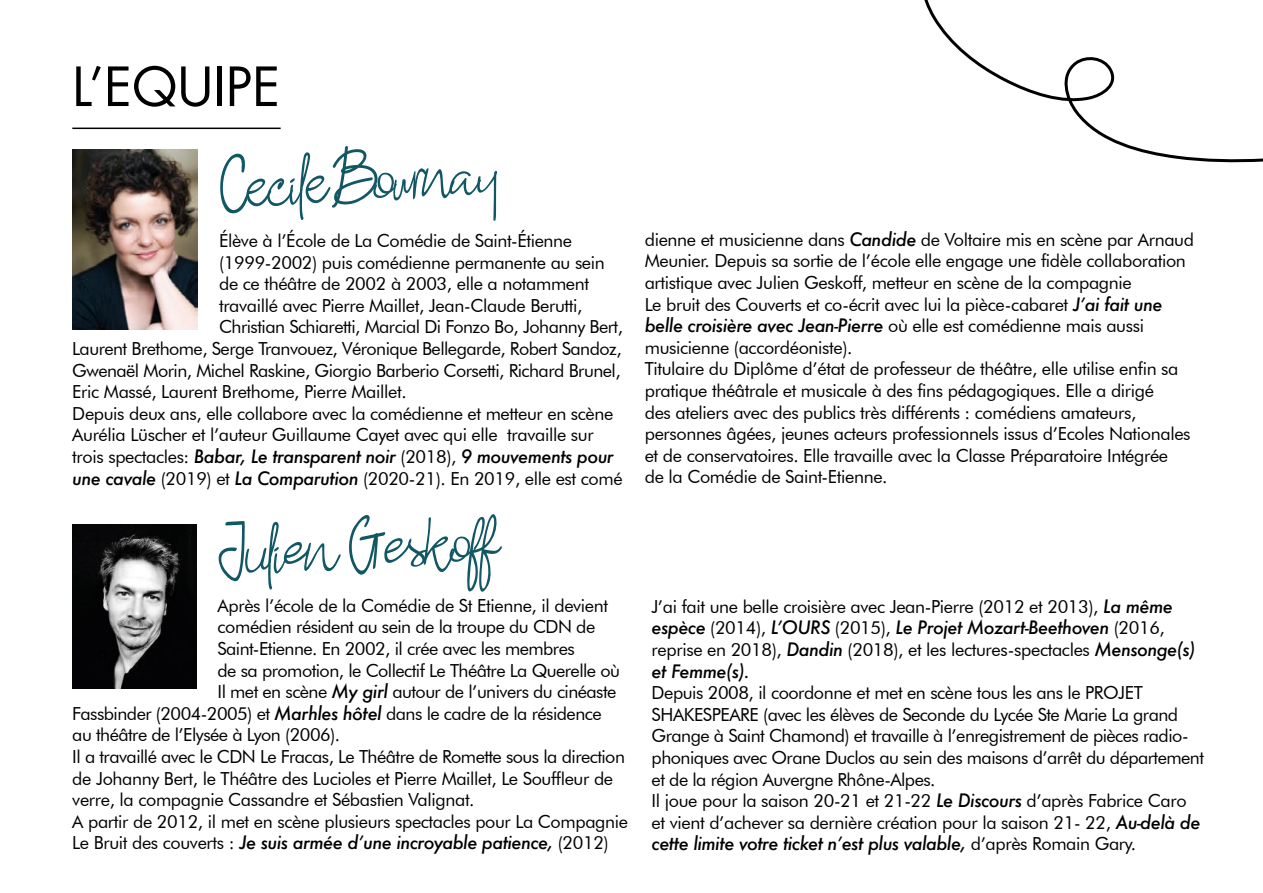
<style>
.page{position:relative;width:1263px;height:893px;background:#fff}
.page>*{position:absolute;margin:0;border:0;box-sizing:border-box;transform-origin:0 0}
.t1{font:52.5px "Futura Std";color:#000}
.t2{font:51px "Ashley Pages";color:#115764}
.t3{font:18px/21.6px "Futura BT";letter-spacing:-.02em;color:#000}
.t4{font:italic 500 18px "Futura";letter-spacing:-.03em;color:#000}
.s1{font-size:36.15px}
.s2{font-family:"Futura BT";font-weight:400;font-style:normal}
.s3{font-family:"Futura";font-weight:500;font-style:italic}
</style>
<div class="page">
<img style="left:72px;top:149px;width:126px;height:181px">
<img style="left:72px;top:525px;width:124px;height:163px">
<hr style="left:72px;top:128px;width:209px;height:1px;background:#000">
<svg style="left:924px;top:0;width:339px;height:163px"></svg>
<h1 class="t1" style="left:72px;top:53px;width:209px">L’EQUIPE</h1>
<h2 class="t2" style="left:220px;top:164px;width:280px;rotate:-3deg">CecileBour na<span class="s1">y</span></h2>
<p class="t3" style="left:219px;top:230px;width:355px">Élève à l’École de La Comédie de Saint-Étienne</p>
<p class="t3" style="left:219px;top:251px;width:387px">(1999-2002) puis comédienne permanente au sein</p>
<p class="t3" style="left:219px;top:273px;width:372px">de ce théâtre de 2002 à 2003, elle a notamment</p>
<p class="t3" style="left:219px;top:294px;width:365px">travaillé avec Pierre Maillet, Jean-Claude Berutti,</p>
<p class="t3" style="left:219px;top:316px;width:405px">Christian Schiaretti, Marcial Di Fonzo Bo, Johanny Bert,</p>
<p class="t3" style="left:72px;top:338px;width:551px">Laurent Brethome, Serge Tranvouez, Véronique Bellegarde, Robert Sandoz,</p>
<p class="t3" style="left:72px;top:359px;width:550px">Gwenaël Morin, Michel Raskine, Giorgio Barberio Corsetti, Richard Brunel,</p>
<p class="t3" style="left:72px;top:381px;width:336px">Eric Massé, Laurent Brethome, Pierre Maillet.</p>
<p class="t3" style="left:72px;top:402px;width:543px">Depuis deux ans, elle collabore avec la comédienne et metteur en scène</p>
<p class="t3" style="left:72px;top:424px;width:523px">Aurélia Lüscher et l’auteur Guillaume Cayet avec qui elle travaille sur</p>
<p class="t4" style="left:72px;top:444px;width:543px"><span class="s2">trois spectacles:</span> Babar, Le transparent noir <span class="s2">(2018),</span> 9 mouvements pour</p>
<p class="t3" style="left:72px;top:467px;width:552px"><span class="s3">une cavale</span> (2019) et <span class="s3">La Comparution</span> (2020-21). En 2019, elle est comé</p>
<h2 class="t2" style="left:217px;top:531px;width:279px;rotate:-3deg">Julien Ges koff</h2>
<p class="t3" style="left:218px;top:594px;width:392px">Après l’école de la Comédie de St Etienne, il devient</p>
<p class="t3" style="left:218px;top:616px;width:379px">comédien résident au sein de la troupe du CDN de</p>
<p class="t3" style="left:218px;top:637px;width:359px">Saint-Etienne. En 2002, il crée avec les membres</p>
<p class="t3" style="left:218px;top:659px;width:404px">de sa promotion, le Collectif Le Théâtre La Querelle où</p>
<p class="t3" style="left:218px;top:681px;width:400px">Il met en scène <span class="s3">My girl</span> autour de l’univers du cinéaste</p>
<p class="t3" style="left:72px;top:702px;width:531px">Fassbinder (2004-2005) et <span class="s3">Marhles hôtel</span> dans le cadre de la résidence</p>
<p class="t3" style="left:72px;top:724px;width:269px">au théâtre de l’Elysée à Lyon (2006).</p>
<p class="t3" style="left:72px;top:745px;width:554px">Il a travaillé avec le CDN Le Fracas, Le Théâtre de Romette sous la direction</p>
<p class="t3" style="left:72px;top:767px;width:542px">de Johanny Bert, le Théâtre des Lucioles et Pierre Maillet, Le Souffleur de</p>
<p class="t3" style="left:72px;top:789px;width:404px">verre, la compagnie Cassandre et Sébastien Valignat.</p>
<p class="t3" style="left:72px;top:810px;width:557px">A partir de 2012, il met en scène plusieurs spectacles pour La Compagnie</p>
<p class="t4" style="left:72px;top:830px;width:538px"><span class="s2">Le Bruit des couverts :</span> Je suis armée d’une incroyable patience, <span class="s2">(2012)</span></p>
<p class="t3" style="left:645px;top:228px;width:551px">dienne et musicienne dans <span class="s3">Candide</span> de Voltaire mis en scène par Arnaud Meunier. Depuis sa sortie de l’école elle engage une fidèle collaboration artistique avec Julien Geskoff, metteur en scène de la compagnie<br>Le bruit des Couverts et co-écrit avec lui la pièce-cabaret <span class="s3">J’ai fait une</span></p>
<p class="t4" style="left:645px;top:313px;width:501px">belle croisière avec Jean-Pierre <span class="s2">où elle est comédienne mais aussi</span></p>
<p class="t3" style="left:645px;top:336px;width:547px">musicienne (accordéoniste).<br>Titulaire du Diplôme d’état de professeur de théâtre, elle utilise enfin sa pratique théâtrale et musicale à des fins pédagogiques. Elle a dirigé<br>des ateliers avec des publics très différents : comédiens amateurs, personnes âgées, jeunes acteurs professionnels issus d’Ecoles Nationales et de conservatoires. Elle travaille avec la Classe Préparatoire Intégrée de la Comédie de Saint-Etienne.</p>
<p class="t3" style="left:652px;top:595px;width:523px">J’ai fait une belle croisière avec Jean-Pierre (2012 et 2013), <span class="s3">La même</span></p>
<p class="t4" style="left:652px;top:615px;width:515px">espèce <span class="s2">(2014),</span> L’OURS <span class="s2">(2015),</span> Le Projet Mozart-Beethoven <span class="s2">(2016,</span></p>
<p class="t3" style="left:652px;top:639px;width:545px">reprise en 2018), <span class="s3">Dandin</span> (2018), et les lectures-spectacles <span class="s3">Mensonge(s)</span></p>
<p class="t4" style="left:652px;top:659px;width:99px">et Femme(s).</p>
<p class="t3" style="left:652px;top:682px;width:554px">Depuis 2008, il coordonne et met en scène tous les ans le PROJET SHAKESPEARE (avec les élèves de Seconde du Lycée Ste Marie La grand Grange à Saint Chamond) et travaille à l’enregistrement de pièces radio&shy;phoniques avec Orane Duclos au sein des maisons d’arrêt du département et de la région Auvergne Rhône-Alpes.<br>Il joue pour la saison 20-21 et 21-22 <span class="s3">Le Discours</span> d’après Fabrice Caro et vient d’achever sa dernière création pour la saison 21- 22, <span class="s3">Au-delà de</span></p>
<p class="t4" style="left:652px;top:831px;width:486px">cette limite votre ticket n’est plus valable, <span class="s2">d’après Romain Gary.</span></p>
</div>
